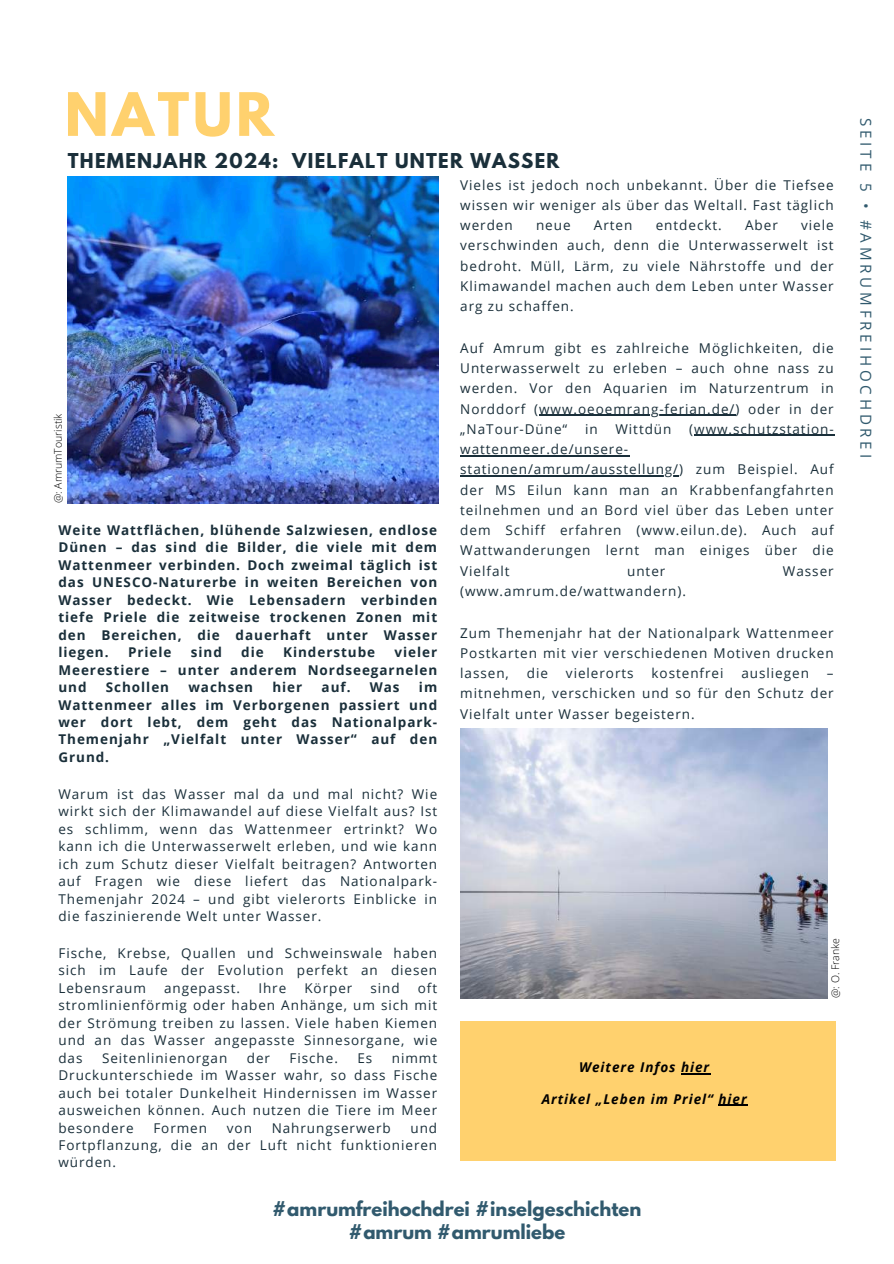
<style>
.page{position:relative;width:894px;height:1264px;background:#fff}
.page>*{position:absolute;margin:0;border:0;box-sizing:border-box;transform-origin:0 0}
.t1{font:700 52.95px "League Spartan";letter-spacing:.07em;color:#ffd16e}
.t2{font:700 18.15px "League Spartan";letter-spacing:.07em;color:#1a2f3a}
.t3{font:700 18px/22.5px "League Spartan";color:#315a6e;text-align:center}
.t4{font:15.15px "Open Sans";letter-spacing:.25em;color:#315a6e}
.t5{font:13.5px/20.2px "Open Sans";letter-spacing:.07em;color:#1a2f3a;text-align:justify}
.t6{font:700 13.5px/17.4px "Open Sans";letter-spacing:.07em;color:#1a2f3a;text-align:justify}
.t7{font:italic 700 13.5px "Open Sans";letter-spacing:.07em;color:#000}
.t8{font:300 10.5px "Open Sans";color:#000}
</style>
<div class="page">
<img style="left:68px;top:177px;width:370px;height:326px">
<div style="left:460px;top:1021px;width:375px;height:140px;background:#ffd16e"></div>
<img style="left:460px;top:728px;width:367px;height:270px">
<hr style="left:539px;top:414px;width:196px;height:2px;background:#1a2f3a">
<hr style="left:694px;top:435px;width:140px;height:1px;background:#1a2f3a">
<hr style="left:460px;top:455px;width:169px;height:1px;background:#1a2f3a">
<hr style="left:460px;top:475px;width:219px;height:1px;background:#1a2f3a">
<svg style="left:681px;top:1073px;width:29px;height:1px"></svg>
<svg style="left:718px;top:1104px;width:29px;height:1px"></svg>
<h1 class="t1" style="left:65px;top:88px;width:211px">NATUR</h1>
<h2 class="t2" style="left:68px;top:152px;width:493px">THEMENJAHR 2024: VIELFALT UNTER WASSER</h2>
<p class="t8" style="left:51px;top:503px;width:91px;rotate:-90deg">@: AmrumTouristik</p>
<p class="t6" style="left:58px;top:521px;width:380px">Weite Wattflächen, blühende Salzwiesen, endlose Dünen – das sind die Bilder, die viele mit dem Wattenmeer verbinden. Doch zweimal täglich ist das UNESCO-Naturerbe in weiten Bereichen von Wasser bedeckt. Wie Lebensadern verbinden tiefe Priele die zeitweise trockenen Zonen mit den Bereichen, die dauerhaft unter Wasser liegen.</p>
<p class="t6" style="left:58px;top:643px;width:380px;text-indent:336px">vieler Meerestiere – unter anderem Nordseegarnelen und</p>
<p class="t6" style="left:128px;top:643px;width:45px">Priele</p>
<p class="t6" style="left:191px;top:643px;width:33px">sind</p>
<p class="t6" style="left:241px;top:643px;width:24px">die</p>
<p class="t6" style="left:283px;top:643px;width:93px">Kinderstube</p>
<p class="t6" style="left:106px;top:678px;width:65px">Schollen</p>
<p class="t6" style="left:188px;top:678px;width:66px">wachsen</p>
<p class="t6" style="left:272px;top:678px;width:31px">hier</p>
<p class="t6" style="left:321px;top:678px;width:30px">auf.</p>
<p class="t6" style="left:370px;top:678px;width:31px">Was</p>
<p class="t6" style="left:58px;top:678px;width:380px;text-indent:360px">im Wattenmeer alles im Verborgenen passiert und wer dort lebt, dem geht das Nationalpark-Themenjahr „Vielfalt unter Wasser“ auf den Grund.</p>
<p class="t5" style="left:58px;top:784px;width:380px;line-height:17.4px">Warum ist das Wasser mal da und mal nicht? Wie wirkt sich der Klimawandel auf diese Vielfalt aus? Ist es schlimm, wenn das Wattenmeer ertrinkt? Wo kann ich die Unterwasserwelt erleben, und wie kann ich zum Schutz dieser Vielfalt beitragen? Antworten auf Fragen wie diese liefert das Nationalpark-Themenjahr 2024 – und gibt vielerorts Einblicke in die faszinierende Welt unter Wasser.</p>
<p class="t5" style="left:58px;top:943px;width:380px;line-height:17.4px">Fische, Krebse, Quallen und Schweinswale haben sich im Laufe der Evolution perfekt an diesen Lebensraum</p>
<p class="t5" style="left:58px;top:978px;width:380px;line-height:17.4px;text-indent:359px">oft stromlinienförmig oder haben Anhänge, um sich mit der Strömung treiben zu lassen. Viele haben Kiemen und an das Wasser angepasste Sinnesorgane, wie das</p>
<p class="t5" style="left:164px;top:977px;width:78px">angepasst.</p>
<p class="t5" style="left:258px;top:977px;width:29px">Ihre</p>
<p class="t5" style="left:304px;top:977px;width:49px">Körper</p>
<p class="t5" style="left:370px;top:977px;width:31px">sind</p>
<p class="t5" style="left:102px;top:1047px;width:127px">Seitenlinienorgan</p>
<p class="t5" style="left:247px;top:1047px;width:25px">der</p>
<p class="t5" style="left:289px;top:1047px;width:50px">Fische.</p>
<p class="t5" style="left:357px;top:1047px;width:16px">Es</p>
<p class="t5" style="left:58px;top:1048px;width:380px;line-height:17.4px;text-indent:333px">nimmt Druckunterschiede im Wasser wahr, so dass Fische auch bei totaler Dunkelheit Hindernissen im Wasser ausweichen können. Auch nutzen die Tiere im Meer besondere</p>
<p class="t5" style="left:58px;top:1118px;width:380px;line-height:17.4px;text-indent:352px">und Fortpflanzung, die an der Luft nicht funktionieren würden.</p>
<p class="t5" style="left:153px;top:1117px;width:55px">Formen</p>
<p class="t5" style="left:227px;top:1117px;width:27px">von</p>
<p class="t5" style="left:272px;top:1117px;width:120px">Nahrungserwerb</p>
<p class="t5" style="left:460px;top:174px;width:375px">Vieles ist jedoch noch unbekannt. Über die Tiefsee wissen wir weniger als über das Weltall. Fast täglich werden</p>
<p class="t5" style="left:460px;top:215px;width:375px;text-indent:341px">viele verschwinden auch, denn die Unterwasserwelt ist bedroht. Müll, Lärm, zu viele Nährstoffe und der Klimawandel machen auch dem Leben unter Wasser arg zu schaffen.</p>
<p class="t5" style="left:460px;top:337px;width:375px">Auf Amrum gibt es zahlreiche Möglichkeiten, die Unterwasserwelt zu erleben – auch ohne nass zu werden. Vor den Aquarien im Naturzentrum in Norddorf (www.oeoemrang-ferian.de/) oder in der „NaTour-Düne“</p>
<p class="t5" style="left:536px;top:215px;width:36px">neue</p>
<p class="t5" style="left:593px;top:215px;width:40px">Arten</p>
<p class="t5" style="left:655px;top:215px;width:67px">entdeckt.</p>
<p class="t5" style="left:744px;top:215px;width:34px">Aber</p>
<p class="t5" style="left:585px;top:418px;width:14px">in</p>
<p class="t5" style="left:615px;top:418px;width:57px">Wittdün</p>
<p class="t5" style="left:689px;top:418px;width:146px">(www.schutzstation-</p>
<p class="t5" style="left:460px;top:438px;width:375px;text-align:left">wattenmeer.de/unsere&shy;stationen/amrum/ausstellung/) zum Beispiel. Auf der MS Eilun kann man an Krabbenfangfahrten teilnehmen und an Bord viel über das Leben unter dem Schiff erfahren (www.eilun.de). Auch auf Wattwanderungen lernt man einiges über die Vielfalt</p>
<p class="t5" style="left:627px;top:560px;width:40px">unter</p>
<p class="t5" style="left:782px;top:560px;width:52px">Wasser</p>
<p class="t5" style="left:460px;top:580px;width:227px">(www.amrum.de/wattwandern).</p>
<p class="t5" style="left:460px;top:622px;width:375px">Zum Themenjahr hat der Nationalpark Wattenmeer Postkarten mit vier verschiedenen Motiven drucken lassen,</p>
<p class="t5" style="left:526px;top:662px;width:23px">die</p>
<p class="t5" style="left:566px;top:662px;width:69px">vielerorts</p>
<p class="t5" style="left:651px;top:662px;width:73px">kostenfrei</p>
<p class="t5" style="left:741px;top:662px;width:69px">ausliegen</p>
<p class="t5" style="left:460px;top:662px;width:375px;text-indent:366px">– mitnehmen, verschicken und so für den Schutz der Vielfalt unter Wasser begeistern.</p>
<p class="t7" style="left:579px;top:1057px;width:132px">Weitere Infos hier</p>
<p class="t7" style="left:541px;top:1089px;width:206px">Artikel „Leben im Priel“ hier</p>
<p class="t8" style="left:827px;top:998px;width:61px;rotate:-90deg">@: O. Franke</p>
<h3 class="t3" style="left:272px;top:1199px;width:370px">#amrumfreihochdrei #inselgeschichten #amrum #amrumliebe</h3>
<p class="t4" style="left:876px;top:118px;width:341px;rotate:90deg">SEITE 5 • #AMRUMFREIHOCHDREI</p>
</div>
